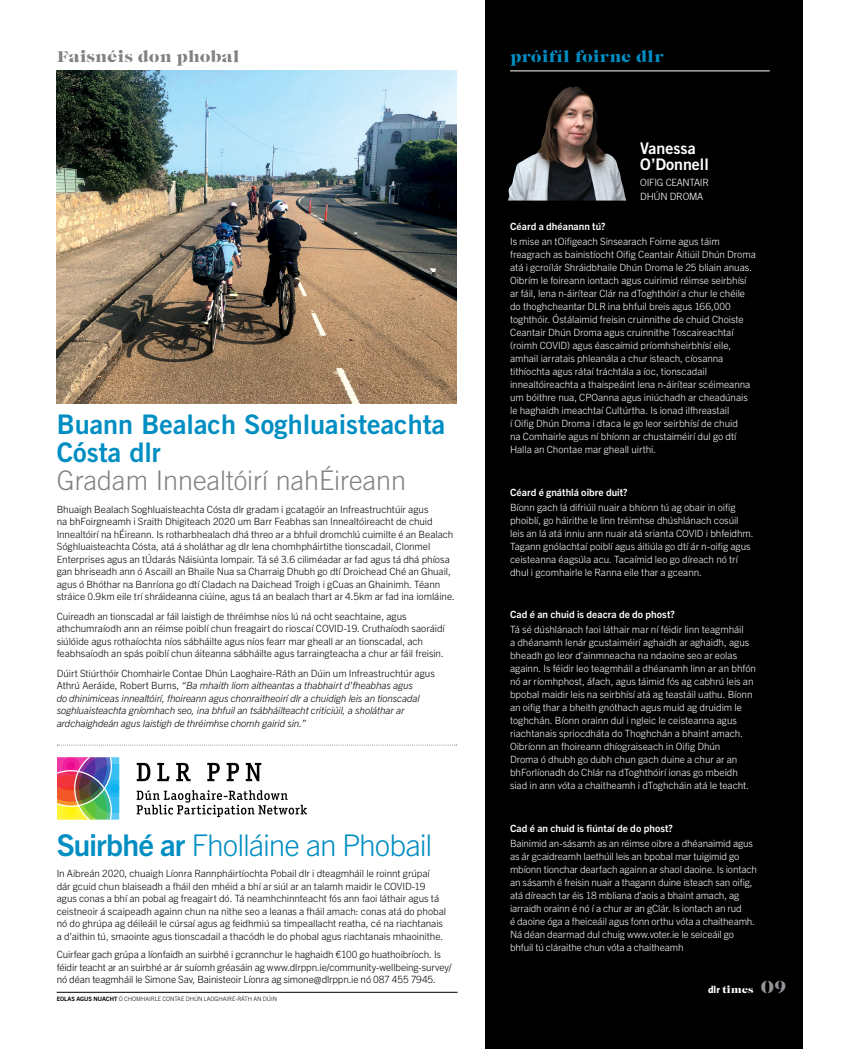
<style>
.page{position:relative;width:842px;height:1049px;background:#fff}
.page>*{position:absolute;margin:0;border:0;box-sizing:border-box;transform-origin:0 0}
.t1{font:300 30px "Trade Gothic Next LT Pro";letter-spacing:-.035em;color:#008ec2}
.t2{font:27px/28px "Trade Gothic Bold Two";color:#008ec2}
.t3{font:300 27px "Trade Gothic";color:#808285}
.t4{font:900 16px "Caslon Fina Sten AI";color:#808285}
.t5{font:16px/16px "Trade Gothic Bold Two";color:#fff}
.t6{font:900 16px "Caslon Fina Sten AI";color:#008ec2}
.t7{font:300 10px/13px "Trade Gothic Next LT Pro";letter-spacing:-.005em;color:#fff}
.t8{font:300 10px/12.5px "Trade Gothic Next LT Pro";letter-spacing:-.005em;color:#000}
.t9{font:italic 300 10px/12.6px "Trade Gothic Next LT Pro";letter-spacing:-.01em;color:#000}
.t10{font:700 10px "Trade Gothic Next LT Pro";letter-spacing:.005em;color:#fff}
.t11{font:300 10px/14px "Trade Gothic";letter-spacing:-.03em;color:#fff}
.t12{font:900 10px "Caslon Fina Sten AI";color:#fff}
.t13{font:300 6px "Trade Gothic Next LT Pro";color:#000}
.s1{font-style:normal}
.s2{font-weight:700}
.s3{font-family:"The Sans";font-weight:800}
.s4{font-size:18px;color:#939598}
</style>
<div class="page">
<div style="left:485px;top:0;width:317px;height:1049px;background:#000"></div>
<hr style="left:57px;top:992px;width:401px;height:1px;background:#000">
<hr style="left:510px;top:71px;width:260px;height:1px;background:#fff">
<svg style="left:57px;top:744px;width:400px;height:1px"></svg>
<img style="left:57px;top:71px;width:399px;height:333px">
<img style="left:508px;top:86px;width:118px;height:115px">
<svg style="left:137px;top:790px;width:170px;height:27px"></svg>
<svg style="left:137px;top:763px;width:13px;height:18px"></svg>
<svg style="left:157px;top:763px;width:13px;height:18px"></svg>
<svg style="left:176px;top:763px;width:15px;height:18px"></svg>
<svg style="left:207px;top:763px;width:13px;height:18px"></svg>
<svg style="left:227px;top:763px;width:12px;height:18px"></svg>
<svg style="left:246px;top:763px;width:15px;height:18px"></svg>
<img style="left:57px;top:757px;width:62px;height:62px">
<h3 class="t4" style="left:57px;top:47px;width:184px">Faisnéis don phobal</h3>
<h2 class="t2" style="left:57px;top:410px;width:390px">Buann Bealach Soghluaisteachta<br>Cósta dlr</h2>
<h2 class="t3" style="left:57px;top:464px;width:351px">Gradam Innealtóirí nahÉireann</h2>
<p class="t8" style="left:57px;top:502px;width:400px">Bhuaigh Bealach Soghluaisteachta Cósta dlr gradam i gcatagóir an Infreastruchtúir agus<br>na bhFoirgneamh i Sraith Dhigiteach 2020 um Barr Feabhas san Innealtóireacht de chuid Innealtóirí na hÉireann. Is rotharbhealach dhá threo ar a bhfuil dromchlú cuimilte é an Bealach Sóghluaisteachta Cósta, atá á sholáthar ag dlr lena chomhpháirtithe tionscadail, Clonmel Enterprises agus an tÚdarás Náisiúnta Iompair. Tá sé 3.6 ciliméadar ar fad agus tá dhá phíosa gan bhriseadh ann ó Ascaill an Bhaile Nua sa Charraig Dhubh go dtí Droichead Ché an Ghuail, agus ó Bhóthar na Banríona go dtí Cladach na Daichead Troigh i gCuas an Ghainimh. Téann stráice 0.9km eile trí shráideanna ciúine, agus tá an bealach thart ar 4.5km ar fad ina iomláine.</p>
<p class="t8" style="left:57px;top:609px;width:390px">Cuireadh an tionscadal ar fáil laistigh de thréimhse níos lú ná ocht seachtaine, agus athchumraíodh ann an réimse poiblí chun freagairt do rioscaí COVID-19. Cruthaíodh saoráidí siúlóide agus rothaíochta níos sábháilte agus níos fearr mar gheall ar an tionscadal, ach feabhsaíodh an spás poiblí chun áiteanna sábháilte agus tarraingteacha a chur ar fáil freisin.</p>
<p class="t9" style="left:57px;top:666px;width:380px"><span class="s1">Dúirt Stiúrthóir Chomhairle Contae Dhún Laoghaire-Ráth an Dúin um Infreastruchtúr agus Athrú Aeráide, Robert Burns,</span> “Ba mhaith liom aitheantas a thabhairt d'fheabhas agus<br>do dhinimiceas innealtóirí, fhoireann agus chonraitheoirí dlr a chuidigh leis an tionscadal soghluaisteachta gníomhach seo, ina bhfuil an tsábháilteacht criticiúil, a sholáthar ar ardchaighdeán agus laistigh de thréimhse chomh gairid sin.”</p>
<h1 class="t1" style="left:57px;top:824px;width:377px"><span class="s2">Suirbhé ar</span> Fholláine an Phobail</h1>
<p class="t8" style="left:57px;top:867px;width:391px">In Aibreán 2020, chuaigh Líonra Rannpháirtíochta Pobail dlr i dteagmháil le roinnt grúpaí dár gcuid chun blaiseadh a fháil den mhéid a bhí ar siúl ar an talamh maidir le COVID-19 agus conas a bhí an pobal ag freagairt dó. Tá neamhchinnteacht fós ann faoi láthair agus tá ceistneoir á scaipeadh againn chun na nithe seo a leanas a fháil amach: conas atá do phobal nó do ghrúpa ag déileáil le cúrsaí agus ag feidhmiú sa timpeallacht reatha, cé na riachtanais a d'aithin tú, smaointe agus tionscadail a thacódh le do phobal agus riachtanais mhaoinithe.</p>
<p class="t8" style="left:57px;top:947px;width:396px">Cuirfear gach grúpa a líonfaidh an suirbhé i gcrannchur le haghaidh €100 go huathoibríoch. Is féidir teacht ar an suirbhé ar ár suíomh gréasáin ag www.dlrppn.ie/community-wellbeing-survey/ nó déan teagmháil le Simone Sav, Bainisteoir Líonra ag simone@dlrppn.ie nó 087 455 7945.</p>
<p class="t13" style="left:57px;top:995px;width:222px"><span class="s2">EOLAS AGUS NUACHT</span> Ó CHOMHAIRLE CONTAE DHÚN LAOGHAIRE-RÁTH AN DÚIN</p>
<h3 class="t6" style="left:510px;top:47px;width:155px">próifíl foirne dlr</h3>
<h3 class="t5" style="left:640px;top:140px;width:70px">Vanessa<br>O’Donnell</h3>
<p class="t11" style="left:640px;top:175px;width:70px">OIFIG CEANTAIR<br>DHÚN DROMA</p>
<p class="t10" style="left:510px;top:220px;width:97px">Céard a dhéanann tú?</p>
<p class="t7" style="left:510px;top:235px;width:247px">Is mise an tOifigeach Sinsearach Foirne agus táim freagrach as bainistíocht Oifig Ceantair Áitiúil Dhún Droma atá i gcroílár Shráidbhaile Dhún Droma le 25 bliain anuas.<br>Oibrím le foireann iontach agus cuirimid réimse seirbhísí ar fáil, lena n-áirítear Clár na dToghthóirí a chur le chéile do thoghcheantar DLR ina bhfuil breis agus 166,000 toghthóir. Óstálaimid freisin cruinnithe de chuid Choiste Ceantair Dhún Droma agus cruinnithe Toscaireachtaí (roimh COVID) agus éascaímid príomhsheirbhísí eile, amhail iarratais phleanála a chur isteach, cíosanna tithíochta agus rátaí tráchtála a íoc, tionscadail innealtóireachta a thaispeáint lena n-áirítear scéimeanna um bóithre nua, CPOanna agus iniúchadh ar cheadúnais le haghaidh imeachtaí Cultúrtha. Is ionad ilfhreastail<br>í Oifig Dhún Droma i dtaca le go leor seirbhísí de chuid<br>na Comhairle agus ní bhíonn ar chustaiméirí dul go dtí Halla an Chontae mar gheall uirthi.</p>
<p class="t10" style="left:510px;top:485px;width:119px">Céard é gnáthlá oibre duit?</p>
<p class="t7" style="left:510px;top:500px;width:245px">Bíonn gach lá difriúil nuair a bhíonn tú ag obair in oifig phoiblí, go háirithe le linn tréimhse dhúshlánach cosúil leis an lá atá inniu ann nuair atá srianta COVID i bhfeidhm.<br>Tagann gnólachtaí poiblí agus áitiúla go dtí ár n-oifig agus ceisteanna éagsúla acu. Tacaímid leo go díreach nó trí dhul i gcomhairle le Ranna eile thar a gceann.</p>
<p class="t10" style="left:510px;top:608px;width:166px">Cad é an chuid is deacra de do phost?</p>
<p class="t7" style="left:510px;top:622px;width:247px">Tá sé dúshlánach faoi láthair mar ní féidir linn teagmháil<br>a dhéanamh lenár gcustaiméirí aghaidh ar aghaidh, agus bheadh go leor d'ainmneacha na ndaoine seo ar eolas againn. Is féidir leo teagmháil a dhéanamh linn ar an bhfón nó ar ríomhphost, áfach, agus táimid fós ag cabhrú leis an bpobal maidir leis na seirbhísí atá ag teastáil uathu. Bíonn an oifig thar a bheith gnóthach agus muid ag druidim le toghchán. Bíonn orainn dul i ngleic le ceisteanna agus riachtanais spriocdháta do Thoghchán a bhaint amach.<br>Oibríonn an fhoireann dhíograiseach in Oifig Dhún<br>Droma ó dhubh go dubh chun gach duine a chur ar an bhForlíonadh do Chlár na dToghthóirí ionas go mbeidh siad in ann vóta a chaitheamh i dToghcháin atá le teacht.</p>
<p class="t10" style="left:510px;top:821px;width:164px">Cad é an chuid is fiúntaí de do phost?</p>
<p class="t7" style="left:510px;top:836px;width:248px">Bainimid an-sásamh as an réimse oibre a dhéanaimid agus as ár gcaidreamh laethúil leis an bpobal mar tuigimid go mbíonn tionchar dearfach againn ar shaol daoine. Is iontach an sásamh é freisin nuair a thagann duine isteach san oifig, atá díreach tar éis 18 mbliana d'aois a bhaint amach, ag iarraidh orainn é nó í a chur ar an gClár. Is iontach an rud<br>é daoine óga a fheiceáil agus fonn orthu vóta a chaitheamh.<br>Ná déan dearmad dul chuig www.voter.ie le seiceáil go bhfuil tú cláraithe chun vóta a chaitheamh</p>
<p class="t12" style="left:708px;top:983px;width:80px"><span class="s3">dlr</span> times <span class="s4">09</span></p>
</div>
